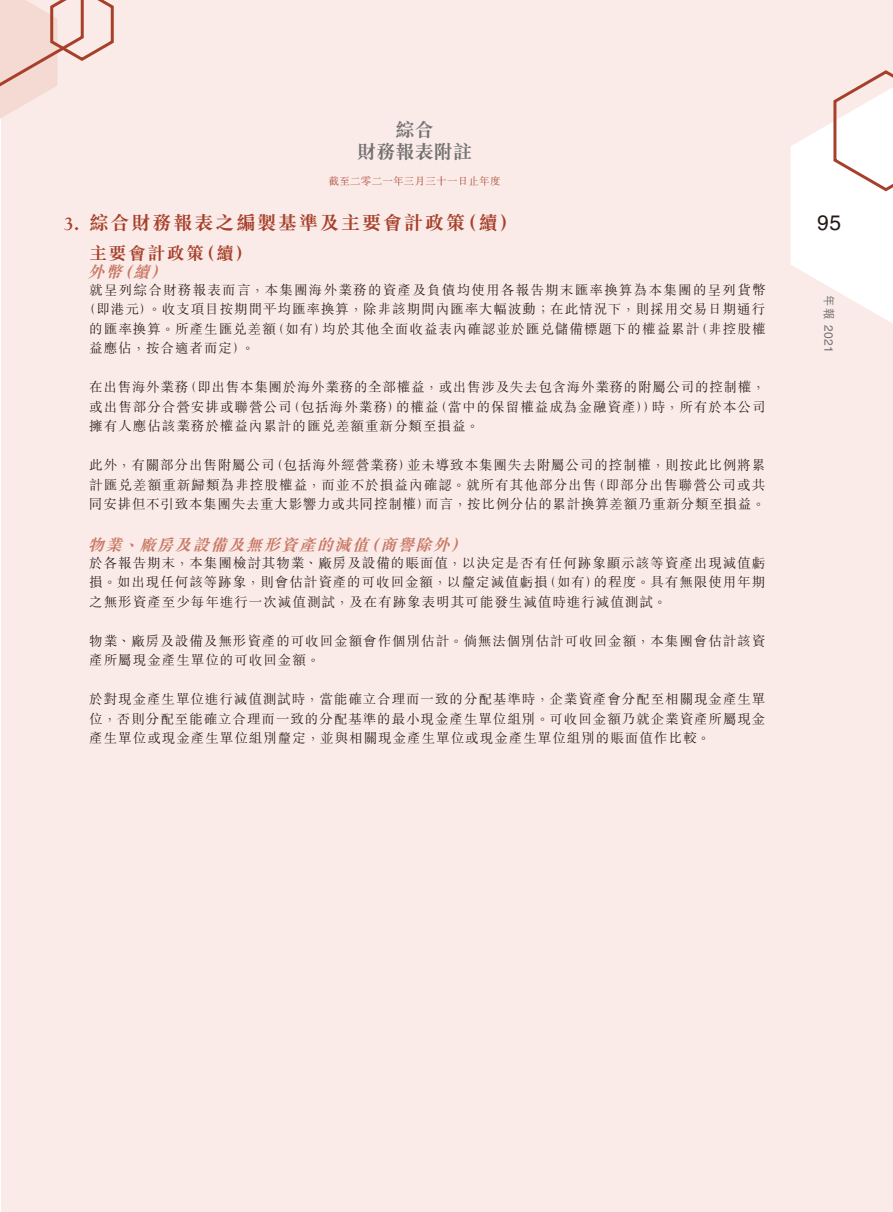
<style>
.page{position:relative;width:893px;height:1212px;background:#fff}
.page>*{position:absolute;margin:0;border:0;box-sizing:border-box;transform-origin:0 0}
.t1{font:21px "Helvetica LT Std";color:#231916}
._01_H1{font:700 19.5px "M Sung HK";letter-spacing:.075em;color:#a6402a}
.t2{font:700 19.5px/22.5px "M Sung HK";letter-spacing:-.015em;color:#727272;text-align:center}
._02_H2{font:700 18px "M Sung HK";letter-spacing:.075em;color:#a6402a}
._03_H3{font:italic 700 16.5px "M Sung HK";color:#c87865}
._00_txt{font:300 13.5px/19.5px "M Sung HK";letter-spacing:.075em;color:#231916;text-align:justify}
._00_txt-2{font:300 13.5px "M Sung HK";letter-spacing:.095em;color:#231916}
.t3{font:12px "Helvetica LT Std";color:#727272}
.t4{font:300 10.5px "M Sung HK";letter-spacing:.025em;color:#a6402a}
.s1{font-family:"Goudy Old Style T"}
.s2{font-family:"M Hei HK";font-weight:500}
</style>
<div class="page">
<div style="left:1px;top:0;width:892px;height:1212px;background:#fbebe8"></div>
<svg style="left:791px;top:70px;width:102px;height:253px"></svg>
<svg style="left:0;top:0;width:114px;height:119px"></svg>
<h2 class="t2" style="left:357px;top:117px;width:117px">綜合<br>財務報表附註</h2>
<p class="t4" style="left:329px;top:173px;width:173px">截至二零二一年三月三十一日止年度</p>
<p class="_01_H1" style="left:64px;top:209px;width:456px"><span class="s1">3.</span> 綜合財務報表之編製基準及主要會計政策（續）</p>
<p class="_02_H2" style="left:89px;top:241px;width:165px">主要會計政策（續）</p>
<p class="_03_H3" style="left:88px;top:260px;width:86px">外幣（續）</p>
<p class="_00_txt-2" style="left:89px;top:280px;width:678px">就呈列綜合財務報表而言，本集團海外業務的資產及負債均使用各報告期末匯率換算為本集團的呈列貨幣</p>
<p class="_00_txt" style="left:83px;top:299px;width:684px">（即港元）。收支項目按期間平均匯率換算，除非該期間內匯率大幅波動；在此情況下，則採用交易日期通行</p>
<p class="_00_txt" style="left:89px;top:318px;width:678px">的匯率換算。所產生匯兌差額（如有）均於其他全面收益表內確認並於匯兌儲備標題下的權益累計（非控股權</p>
<p class="_00_txt" style="left:89px;top:338px;width:167px">益應佔，按合適者而定）。</p>
<p class="_00_txt" style="left:89px;top:377px;width:678px">在出售海外業務（即出售本集團於海外業務的全部權益，或出售涉及失去包含海外業務的附屬公司的控制權，或出售部分合營安排或聯營公司（包括海外業務）的權益（當中的保留權益成為金融資產））時，所有於本公司擁有人應佔該業務於權益內累計的匯兌差額重新分類至損益。</p>
<p class="_00_txt" style="left:89px;top:455px;width:677px">此外，有關部分出售附屬公司（包括海外經營業務）並未導致本集團失去附屬公司的控制權，則按此比例將累計匯兌差額重新歸類為非控股權益，而並不於損益內確認。就所有其他部分出售（即部分出售聯營公司或共同安排但不引致本集團失去重大影響力或共同控制權）而言，按比例分佔的累計換算差額乃重新分類至損益。</p>
<p class="_03_H3" style="left:88px;top:533px;width:386px">物業、廠房及設備及無形資產的減值（商譽除外）</p>
<p class="_00_txt" style="left:89px;top:552px;width:677px">於各報告期末，本集團檢討其物業、廠房及設備的賬面值，以決定是否有任何跡象顯示該等資產出現減值虧損。如出現任何該等跡象，則會估計資產的可收回金額，以釐定減值虧損（如有）的程度。具有無限使用年期之無形資產至少每年進行一次減值測試，及在有跡象表明其可能發生減值時進行減值測試。</p>
<p class="_00_txt" style="left:89px;top:630px;width:677px">物業、廠房及設備及無形資產的可收回金額會作個別估計。倘無法個別估計可收回金額，本集團會估計該資產所屬現金產生單位的可收回金額。</p>
<p class="_00_txt" style="left:89px;top:689px;width:678px">於對現金產生單位進行減值測試時，當能確立合理而一致的分配基準時，企業資產會分配至相關現金產生單位，否則分配至能確立合理而一致的分配基準的最小現金產生單位組別。可收回金額乃就企業資產所屬現金產生單位或現金產生單位組別釐定，並與相關現金產生單位或現金產生單位組別的賬面值作比較。</p>
<h1 class="t1" style="left:817px;top:210px;width:25px">95</h1>
<p class="t3" style="left:836px;top:295px;width:59px;rotate:90deg"><span class="s2">年報</span> 2021</p>
</div>
